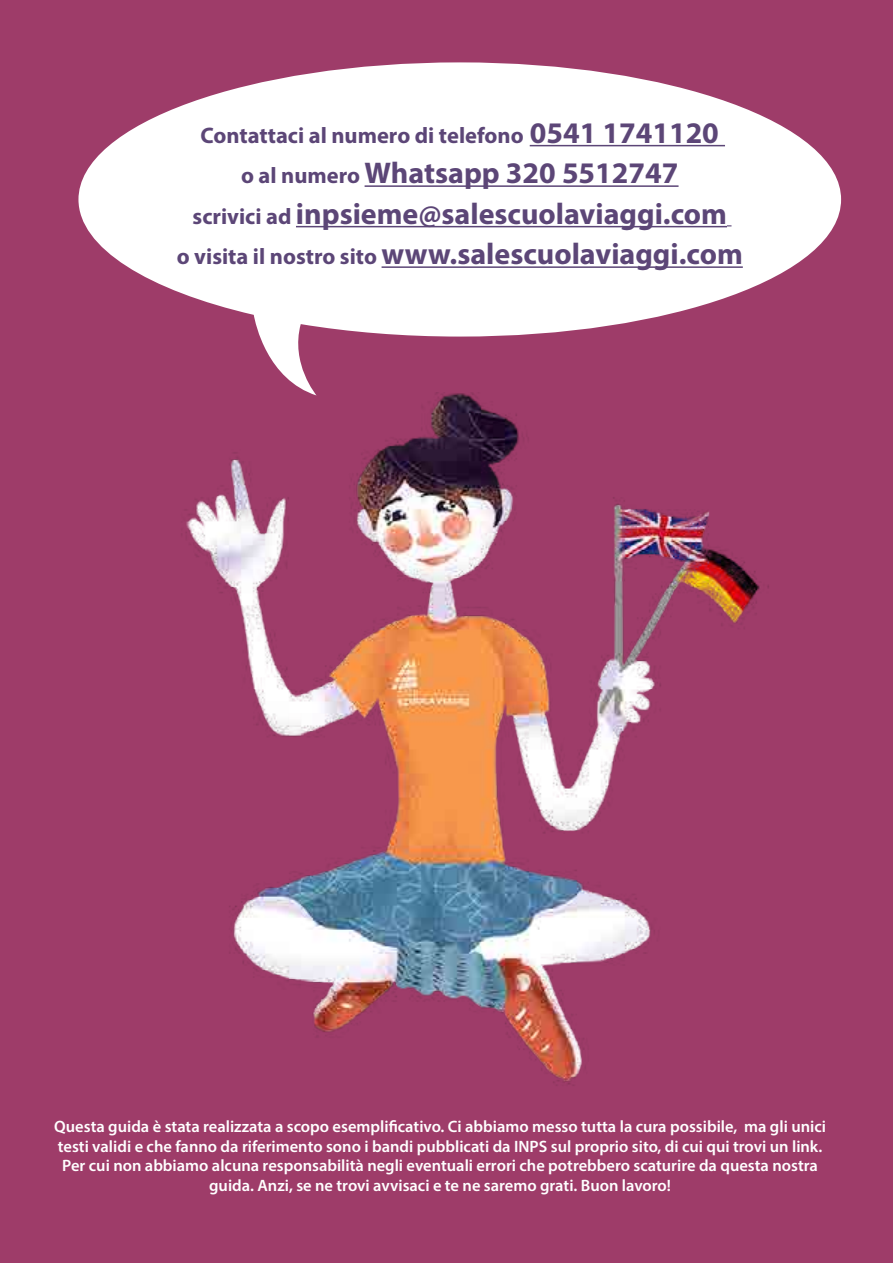
<style>
.page{position:relative;width:893px;height:1263px;background:#9e3c69}
.page>*{position:absolute;margin:0;border:0;box-sizing:border-box;transform-origin:0 0}
.t1{font:700 30px/40.5px "Myriad Pro";color:#5c4677;text-align:center}
.t2{font:700 22.5px "Myriad Pro";color:#5c4677}
.t3{font:600 16.5px/19.8px "Myriad Pro";color:#fff;text-align:center}
.s1{font-size:30px}
.s2{font-size:22.5px}
</style>
<div class="page">
<svg style="left:78px;top:62px;width:763px;height:330px;fill:#fff"></svg>
<img style="left:181px;top:392px;width:588px;height:694px">
<hr style="left:530px;top:145px;width:195px;height:1px;background:#5c4677">
<hr style="left:365px;top:185px;width:314px;height:2px;background:#5c4677">
<hr style="left:296px;top:226px;width:431px;height:1px;background:#5c4677">
<hr style="left:382px;top:266px;width:361px;height:2px;background:#5c4677">
<h2 class="t2" style="left:201px;top:120px;width:520px">Contattaci al numero di telefono <span class="s1">0541 1741120</span></h2>
<h1 class="t1" style="left:177px;top:152px;width:568px"><span class="s2">o al numero</span> Whatsapp 320 5512747<br><span class="s2">scrivici ad</span> inpsieme@salescuolaviaggi.com<br><span class="s2">o visita il nostro sito</span> www.salescuolaviaggi.com</h1>
<p class="t3" style="left:54px;top:1116px;width:773px">Questa guida è stata realizzata a scopo esemplificativo. Ci abbiamo messo tutta la cura possibile, ma gli unici testi validi e che fanno da riferimento sono i bandi pubblicati da INPS sul proprio sito, di cui qui trovi un link.<br>Per cui non abbiamo alcuna responsabilità negli eventuali errori che potrebbero scaturire da questa nostra guida. Anzi, se ne trovi avvisaci e te ne saremo grati. Buon lavoro!</p>
</div>
